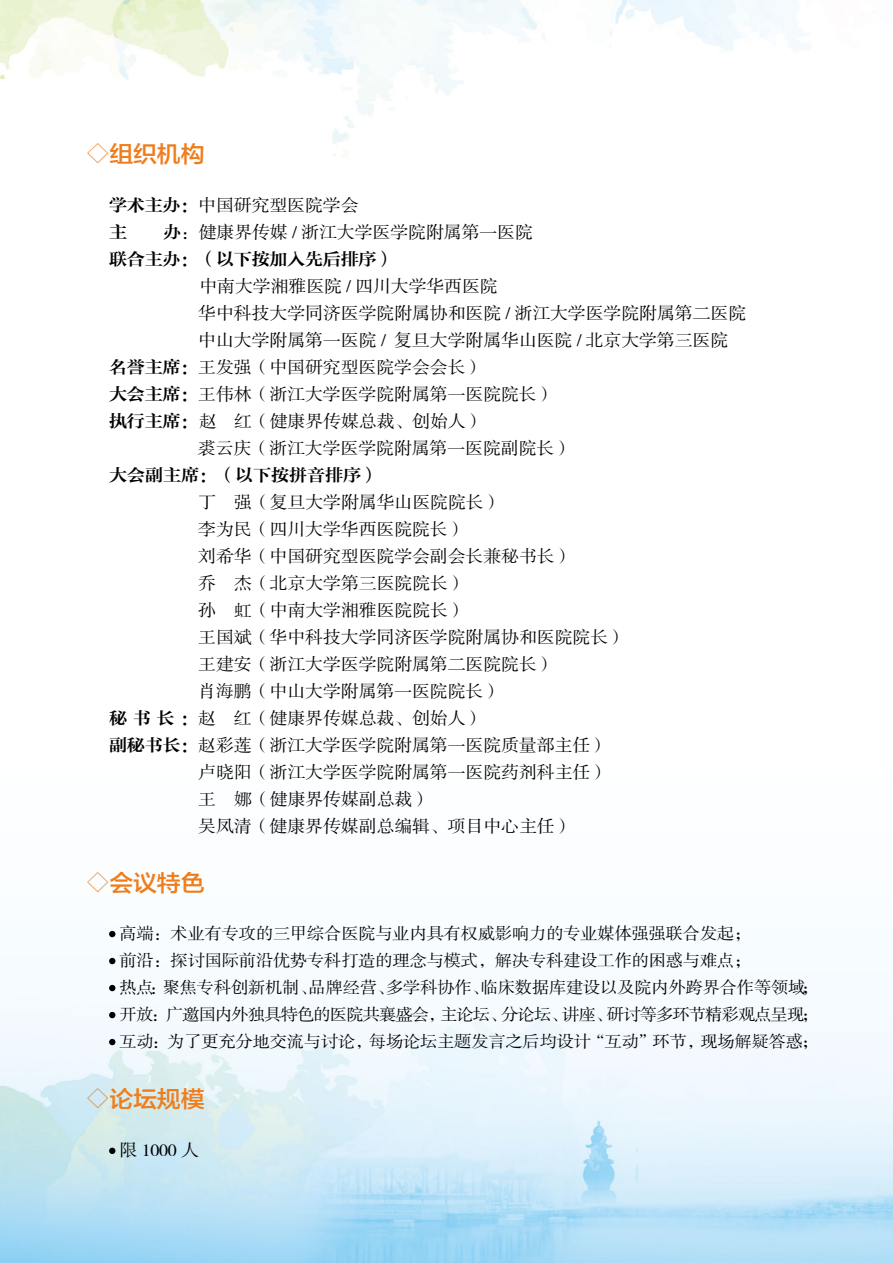
<style>
.page{position:relative;width:893px;height:1263px;background:#fff}
.page>*{position:absolute;margin:0;border:0;box-sizing:border-box;transform-origin:0 0}
.t1{font:23.1px "FZLTZHK GBK1 0";letter-spacing:-.01em;color:#ef7d1c;scale:1.04 1}
.t2{font:17.25px "FZSSK GBK1 0";letter-spacing:-.01em;color:#000;scale:1.04 1}
.t3{font:17.25px "FZZYSK1 GBK1 0";letter-spacing:-.01em;color:#000;scale:1.04 1}
.t4{font:16.5px/27px "FZSSK GBK1 0";letter-spacing:-.01em;color:#000;scale:1.04 1}
.s1{font-family:"Adobe Song Std";font-weight:300}
.s2{font-family:"FZZYSK1 GBK1 0"}
</style>
<div class="page">
<img style="left:0;top:930px;width:893px;height:333px">
<img style="left:0;top:0;width:810px;height:157px">
<svg style="left:109px;top:931px;width:6px;height:6px"></svg>
<svg style="left:109px;top:958px;width:6px;height:6px"></svg>
<svg style="left:109px;top:985px;width:6px;height:6px"></svg>
<svg style="left:109px;top:1012px;width:6px;height:6px"></svg>
<svg style="left:109px;top:1039px;width:6px;height:6px"></svg>
<svg style="left:109px;top:1148px;width:6px;height:6px"></svg>
<h1 class="t1" style="left:86px;top:141px;width:116px"><span class="s1">◇</span>组织机构</h1>
<p class="t2" style="left:109px;top:196px;width:242px"><span class="s2">学术主办：</span>中国研究型医院学会</p>
<p class="t3" style="left:109px;top:222px;width:19px">主</p>
<p class="t2" style="left:163px;top:223px;width:357px"><span class="s2">办</span>：健康界传媒 / 浙江大学医学院附属第一医院</p>
<p class="t3" style="left:109px;top:249px;width:276px">联合主办：（以下按加入先后排序）</p>
<p class="t2" style="left:199px;top:277px;width:289px">中南大学湘雅医院 / 四川大学华西医院</p>
<p class="t2" style="left:198px;top:304px;width:528px">华中科技大学同济医学院附属协和医院 / 浙江大学医学院附属第二医院</p>
<p class="t2" style="left:198px;top:331px;width:511px">中山大学附属第一医院 / 复旦大学附属华山医院 / 北京大学第三医院</p>
<p class="t2" style="left:109px;top:358px;width:361px"><span class="s2">名誉主席：</span>王发强（中国研究型医院学会会长）</p>
<p class="t2" style="left:109px;top:385px;width:430px"><span class="s2">大会主席：</span>王伟林（浙江大学医学院附属第一医院院长）</p>
<p class="t2" style="left:109px;top:412px;width:362px"><span class="s2">执行主席：</span>赵 红（健康界传媒总裁、创始人）</p>
<p class="t2" style="left:198px;top:439px;width:361px">裘云庆（浙江大学医学院附属第一医院副院长）</p>
<p class="t3" style="left:109px;top:465px;width:261px">大会副主席：（以下按拼音排序）</p>
<p class="t2" style="left:198px;top:493px;width:293px">丁 强（复旦大学附属华山医院院长）</p>
<p class="t2" style="left:198px;top:520px;width:259px">李为民（四川大学华西医院院长）</p>
<p class="t2" style="left:198px;top:547px;width:361px">刘希华（中国研究型医院学会副会长兼秘书长）</p>
<p class="t2" style="left:198px;top:574px;width:259px">乔 杰（北京大学第三医院院长）</p>
<p class="t2" style="left:198px;top:601px;width:259px">孙 虹（中南大学湘雅医院院长）</p>
<p class="t2" style="left:198px;top:628px;width:413px">王国斌（华中科技大学同济医学院附属协和医院院长）</p>
<p class="t2" style="left:198px;top:655px;width:344px">王建安（浙江大学医学院附属第二医院院长）</p>
<p class="t2" style="left:198px;top:682px;width:293px">肖海鹏（中山大学附属第一医院院长）</p>
<p class="t2" style="left:109px;top:709px;width:362px"><span class="s2">秘书长：</span>赵 红（健康界传媒总裁、创始人）</p>
<p class="t2" style="left:109px;top:736px;width:481px"><span class="s2">副秘书长：</span>赵彩莲（浙江大学医学院附属第一医院质量部主任）</p>
<p class="t2" style="left:198px;top:763px;width:396px">卢晓阳（浙江大学医学院附属第一医院药剂科主任）</p>
<p class="t2" style="left:198px;top:790px;width:225px">王 娜（健康界传媒副总裁）</p>
<p class="t2" style="left:198px;top:817px;width:361px">吴凤清（健康界传媒副总编辑、项目中心主任）</p>
<h1 class="t1" style="left:86px;top:870px;width:116px"><span class="s1">◇</span>会议特色</h1>
<p class="t4" style="left:119px;top:921px;width:674px">高端：术业有专攻的三甲综合医院与业内具有权威影响力的专业媒体强强联合发起；<br>前沿：探讨国际前沿优势专科打造的理念与模式，解决专科建设工作的困惑与难点；<br>热点：聚焦专科创新机制、品牌经营、多学科协作、临床数据库建设以及院内外跨界合作等领域；开放：广邀国内外独具特色的医院共襄盛会，主论坛、分论坛、讲座、研讨等多环节精彩观点呈现；互动：为了更充分地交流与讨论，每场论坛主题发言之后均设计“互动”环节，现场解疑答惑；</p>
<h1 class="t1" style="left:86px;top:1086px;width:116px"><span class="s1">◇</span>论坛规模</h1>
<p class="t2" style="left:119px;top:1141px;width:78px">限 1000 人</p>
</div>
